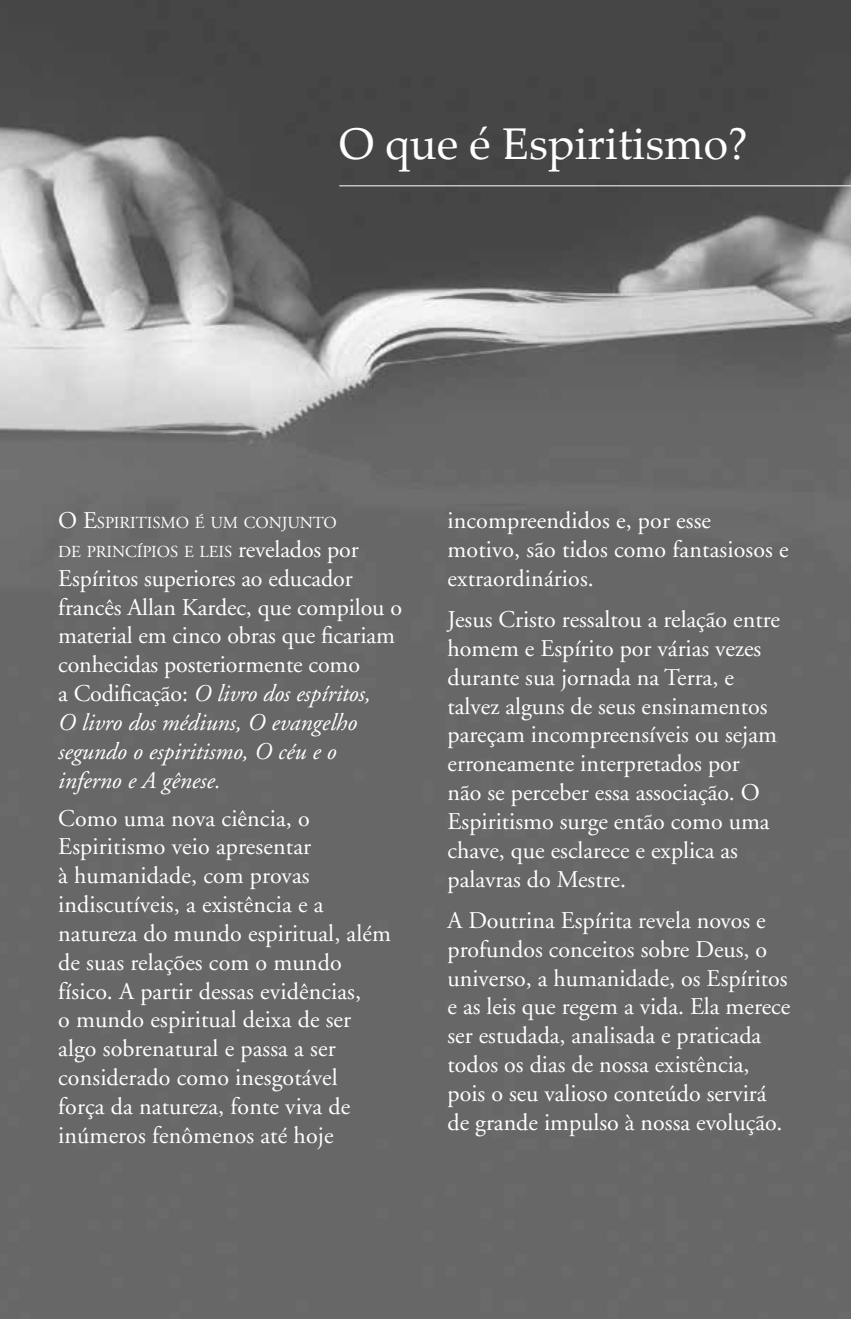
<style>
.page{position:relative;width:851px;height:1319px;background:#fff}
.page>*{position:absolute;margin:0;border:0;box-sizing:border-box;transform-origin:0 0}
.t1{font:44.4px "Palatino Linotype";color:#fff}
.t2{font:24px/28.8px "Adobe Garamond";color:#fff}
.t3{font:16.8px/28.8px "Adobe Garamond";letter-spacing:-.005em;color:#fff}
.s1{font-size:24px}
.s2{font-style:italic}
</style>
<div class="page">
<img style="left:0;top:0;width:850px;height:1318px">
<hr style="left:339px;top:185px;width:511px;height:1px;background:#fff">
<h1 class="t1" style="left:339px;top:112px;width:410px">O que é Espiritismo?</h1>
<p class="t3" style="left:58px;top:508px;width:302px"><span class="s1">O E</span>SPIRITISMO É UM CONJUNTO<br>DE PRINCÍPIOS E LEIS <span class="s1">revelados por</span></p>
<p class="t2" style="left:58px;top:564px;width:345px">Espíritos superiores ao educador francês Allan Kardec, que compilou o material em cinco obras que ficariam conhecidas posteriormente como<br>a Codificação: <span class="s2">O livro dos espíritos,<br>O livro dos médiuns, O evangelho segundo o espiritismo, O céu e o inferno e A gênese.</span></p>
<p class="t2" style="left:58px;top:804px;width:334px">Como uma nova ciência, o<br>Espiritismo veio apresentar<br>à humanidade, com provas indiscutíveis, a existência e a natureza do mundo espiritual, além de suas relações com o mundo físico. A partir dessas evidências,<br>o mundo espiritual deixa de ser algo sobrenatural e passa a ser considerado como inesgotável<br>força da natureza, fonte viva de inúmeros fenômenos até hoje</p>
<p class="t2" style="left:447px;top:506px;width:342px">incompreendidos e, por esse motivo, são tidos como fantasiosos e extraordinários.</p>
<p class="t2" style="left:447px;top:605px;width:334px">Jesus Cristo ressaltou a relação entre homem e Espírito por várias vezes durante sua jornada na Terra, e talvez alguns de seus ensinamentos pareçam incompreensíveis ou sejam erroneamente interpretados por<br>não se perceber essa associação. O<br>Espiritismo surge então como uma chave, que esclarece e explica as palavras do Mestre.</p>
<p class="t2" style="left:447px;top:906px;width:344px">A Doutrina Espírita revela novos e profundos conceitos sobre Deus, o universo, a humanidade, os Espíritos e as leis que regem a vida. Ela merece ser estudada, analisada e praticada todos os dias de nossa existência, pois o seu valioso conteúdo servirá de grande impulso à nossa evolução.</p>
</div>
